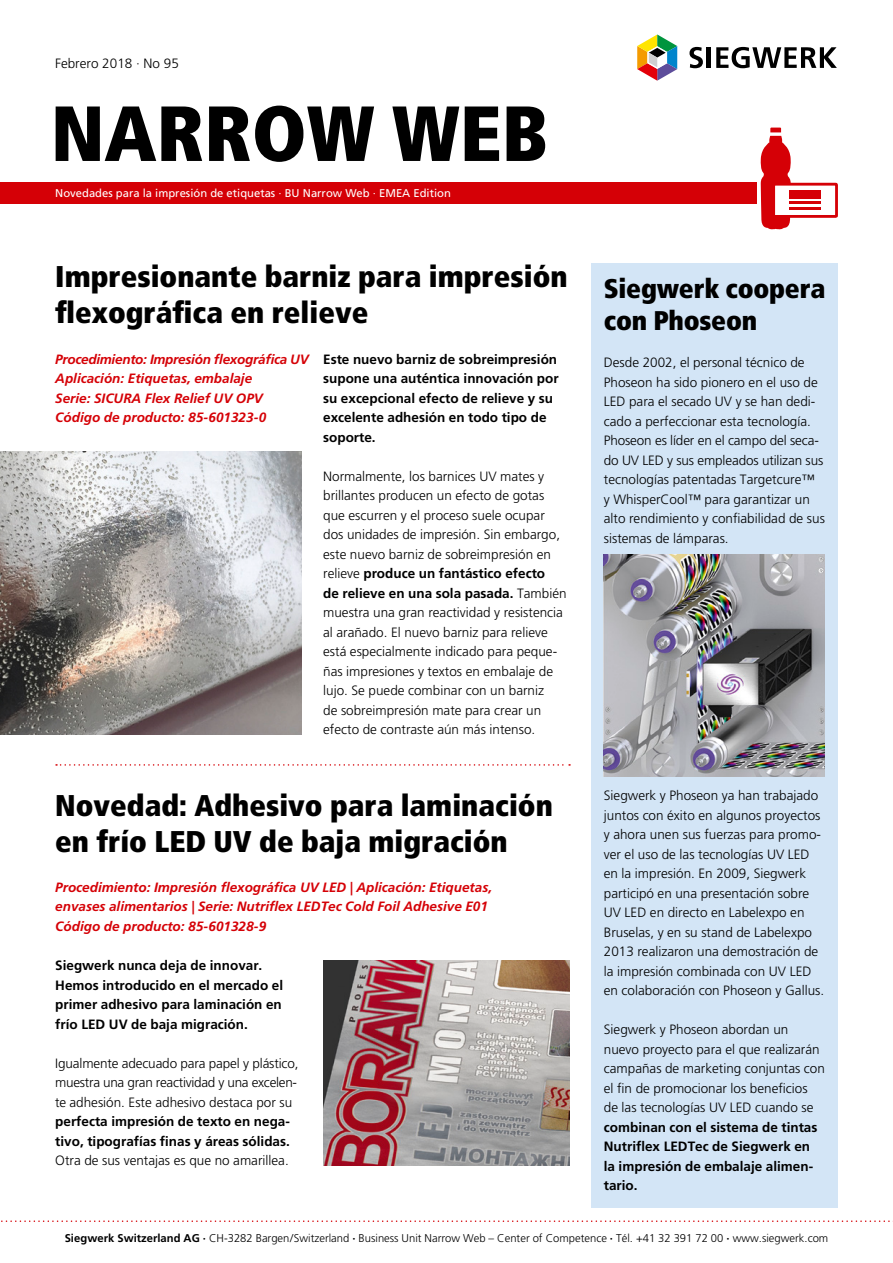
<style>
.page{position:relative;width:893px;height:1263px;background:#fff}
.page>*{position:absolute;margin:0;border:0;box-sizing:border-box;transform-origin:0 0}
.t1{font:900 condensed 78px "Frutiger";color:#000}
.t2{font:900 condensed 30px/36px "Frutiger";color:#000}
.t3{font:900 condensed 27px "Frutiger";letter-spacing:-.01em;color:#000}
.t4{font:300 13.5px/19.5px "Frutiger";color:#000}
.t5{font:700 13.5px/19.5px "Frutiger";color:#000}
.t6{font:italic 700 13.5px "Frutiger";color:#d50006}
.t7{font:italic 700 13.5px "Frutiger";letter-spacing:-.02em;color:#d50006}
.t8{font:300 11.25px "Frutiger";color:#000}
.t9{font:11.25px "Frutiger";color:#fff}
.s1{font-weight:700}
</style>
<div class="page">
<svg style="left:56px;top:764px;width:514px;height:2px"></svg>
<svg style="left:637px;top:34px;width:41px;height:47px"></svg>
<svg style="left:689px;top:47px;width:14px;height:21px"></svg>
<hr style="left:707px;top:47px;width:4px;height:21px;background:#000">
<svg style="left:716px;top:47px;width:121px;height:21px"></svg>
<div style="left:0;top:183px;width:757px;height:21px;background:#d50006"></div>
<svg style="left:1px;top:1220px;width:892px;height:2px"></svg>
<div style="left:772px;top:183px;width:66px;height:35px;border:3px solid #d50006"></div>
<div style="left:789px;top:191px;width:31px;height:8px;background:#d50006"></div>
<hr style="left:790px;top:201px;width:31px;height:3px;background:#d50006">
<hr style="left:790px;top:207px;width:31px;height:3px;background:#d50006">
<svg style="left:760px;top:128px;width:31px;height:102px"></svg>
<img style="left:0;top:452px;width:302px;height:282px">
<img style="left:323px;top:960px;width:247px;height:205px">
<div style="left:591px;top:264px;width:247px;height:944px;background:#d3e5f6"></div>
<img style="left:604px;top:555px;width:221px;height:221px">
<p class="t4" style="left:55px;top:53px;width:125px">Febrero 2018 · No 95</p>
<p class="t1" style="left:51px;top:86px;width:498px">NARROW WEB</p>
<p class="t9" style="left:55px;top:186px;width:397px">Novedades para la impresión de etiquetas · BU Narrow Web · EMEA Edition</p>
<p class="t2" style="left:55px;top:259px;width:514px">Impresionante barniz para impresión flexográfica en relieve</p>
<p class="t5" style="left:323px;top:350px;width:237px">Este nuevo barniz de sobreimpresión supone una auténtica innovación por su excepcional efecto de relieve y su excelente adhesión en todo tipo de soporte.</p>
<p class="t4" style="left:323px;top:467px;width:223px">Normalmente, los barnices UV mates y</p>
<p class="t4" style="left:323px;top:486px;width:223px">brillantes producen un efecto de gotas</p>
<p class="t4" style="left:323px;top:506px;width:223px">que escurren y el proceso suele ocupar</p>
<p class="t4" style="left:323px;top:525px;width:238px">dos unidades de impresión. Sin embargo, este nuevo barniz de sobreimpresión en relieve <span class="s1">produce un fantástico efecto</span></p>
<p class="t4" style="left:323px;top:584px;width:245px"><span class="s1">de relieve en una sola pasada.</span> También muestra una gran reactividad y resistencia al arañado. El nuevo barniz para relieve está especialmente indicado para peque&shy;ñas impresiones y textos en embalaje de lujo. Se puede combinar con un barniz</p>
<p class="t4" style="left:323px;top:701px;width:220px">de sobreimpresión mate para crear un efecto de contraste aún más intenso.</p>
<p class="t7" style="left:55px;top:351px;width:255px">Procedimiento: Impresión flexográfica UV</p>
<p class="t6" style="left:55px;top:371px;width:198px">Aplicación: Etiquetas, embalaje</p>
<p class="t6" style="left:55px;top:390px;width:209px">Serie: SICURA Flex Relief UV OPV</p>
<p class="t6" style="left:55px;top:410px;width:212px">Código de producto: 85-601323-0</p>
<p class="t2" style="left:55px;top:787px;width:499px">Novedad: Adhesivo para laminación en frío LED UV de baja migración</p>
<p class="t6" style="left:55px;top:879px;width:438px">Procedimiento: Impresión flexográfica UV LED | Aplicación: Etiquetas,</p>
<p class="t6" style="left:55px;top:898px;width:434px">envases alimentarios | Serie: Nutriflex LEDTec Cold Foil Adhesive E01</p>
<p class="t6" style="left:55px;top:918px;width:212px">Código de producto: 85-601328-9</p>
<p class="t5" style="left:55px;top:956px;width:229px">Siegwerk nunca deja de innovar.<br>Hemos introducido en el mercado el primer adhesivo para laminación en frío LED UV de baja migración.</p>
<p class="t4" style="left:55px;top:1054px;width:245px">Igualmente adecuado para papel y plástico,</p>
<p class="t4" style="left:55px;top:1073px;width:243px">muestra una gran reactividad y una excelen&shy;te adhesión. Este adhesivo destaca por su <span class="s1">perfecta impresión de texto en nega&shy;tivo, tipografías finas y áreas sólidas.<br></span>Otra de sus ventajas es que no amarillea.</p>
<p class="t3" style="left:604px;top:272px;width:223px">Siegwerk coopera</p>
<p class="t3" style="left:604px;top:304px;width:155px">con Phoseon</p>
<p class="t4" style="left:604px;top:353px;width:223px">Desde 2002, el personal técnico de Phoseon ha sido pionero en el uso de LED para el secado UV y se han dedi&shy;cado a perfeccionar esta tecnología.<br>Phoseon es líder en el campo del seca&shy;do UV LED y sus empleados utilizan sus tecnologías patentadas Targetcure™<br>y WhisperCool™ para garantizar un alto rendimiento y confiabilidad de sus sistemas de lámparas.</p>
<p class="t4" style="left:604px;top:786px;width:222px">Siegwerk y Phoseon ya han trabajado juntos con éxito en algunos proyectos y ahora unen sus fuerzas para promo&shy;ver el uso de las tecnologías UV LED en la impresión. En 2009, Siegwerk participó en una presentación sobre UV LED en directo en Labelexpo en Bruselas, y en su stand de Labelexpo 2013 realizaron una demostración de la impresión combinada con UV LED en colaboración con Phoseon y Gallus.</p>
<p class="t4" style="left:604px;top:1020px;width:223px">Siegwerk y Phoseon abordan un nuevo proyecto para el que realizarán campañas de marketing conjuntas con el fin de promocionar los beneficios de las tecnologías UV LED cuando se <span class="s1">combinan con el sistema de tintas<br>Nutriflex LEDTec de Siegwerk en<br>la impresión de embalaje alimen&shy;tario.</span></p>
<p class="t8" style="left:65px;top:1231px;width:765px"><span class="s1">Siegwerk Switzerland AG ·</span> CH-3282 Bargen/Switzerland <span class="s1">·</span> Business Unit Narrow Web – Center of Competence <span class="s1">·</span> Tél. +41 32 391 72 00 <span class="s1">·</span> www.siegwerk.com</p>
</div>
